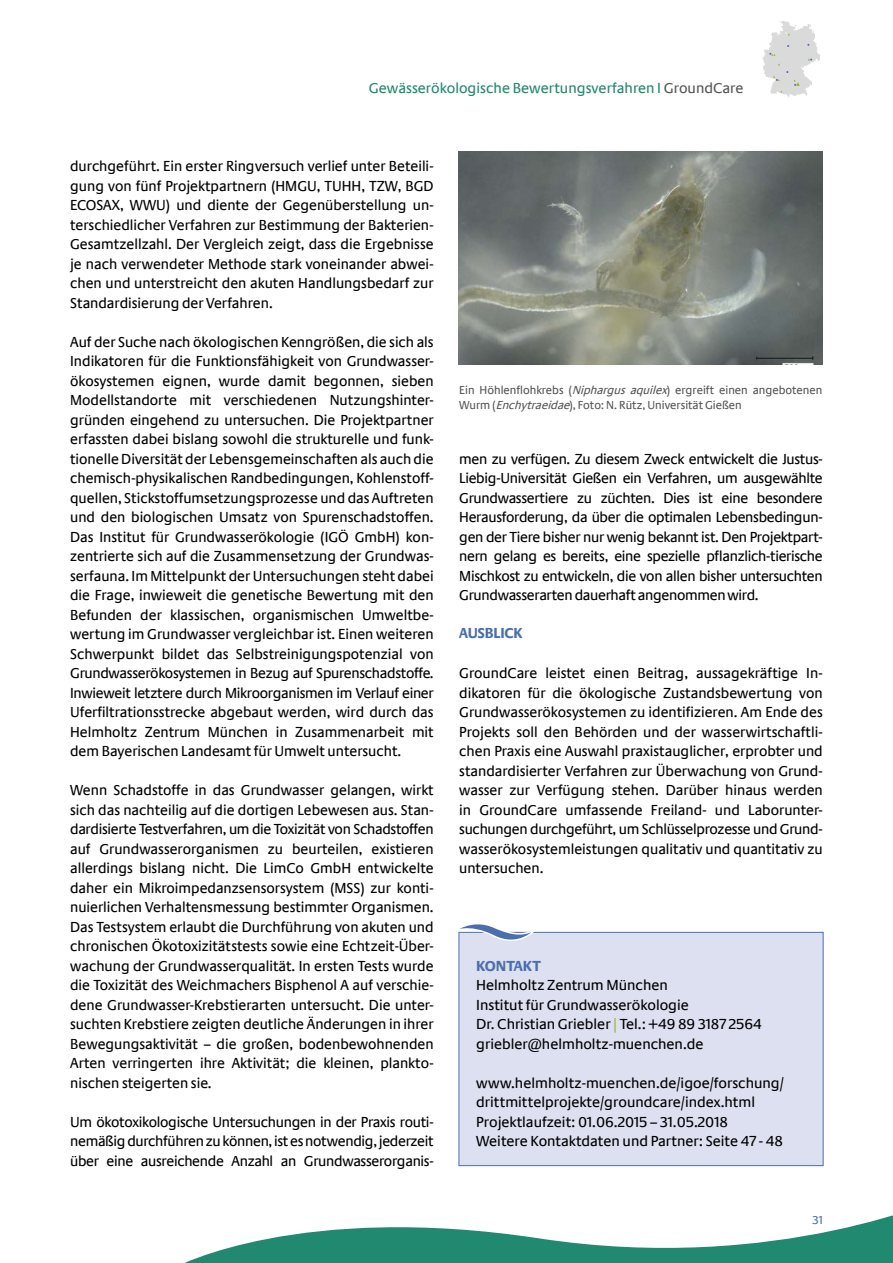
<style>
.page{position:relative;width:893px;height:1263px;background:#fff}
.page>*{position:absolute;margin:0;border:0;box-sizing:border-box;transform-origin:0 0}
.Fließtext{font:15px/19.5px "Neue Praxis";color:#000;text-align:justify}
.t1{font:15px "Neue Praxis";color:#21896f}
.t2{font:700 15px "Neue Praxis";letter-spacing:-.01em;color:#4a6fac}
.Bildunterschrift{font:12px/15px "Neue Praxis";color:#575756}
.t3{font:12px "Neue Praxis";color:#4a6fac}
.s1{color:#575756}
.s2{font-style:italic}
.s3{color:#96b222}
</style>
<div class="page">
<div style="left:459px;top:932px;width:364px;height:234px;background:#dde0f0;border:1px solid #4a6fac"></div>
<svg style="left:458px;top:924px;width:79px;height:25px"></svg>
<svg style="left:185px;top:1215px;width:708px;height:48px;fill:#21896f"></svg>
<img style="left:458px;top:152px;width:364px;height:212px">
<img style="left:762px;top:21px;width:58px;height:76px">
<svg style="left:794px;top:79px;width:6px;height:7px"></svg>
<svg style="left:773px;top:76px;width:7px;height:5px"></svg>
<svg style="left:769px;top:53px;width:6px;height:3px"></svg>
<p class="t1" style="left:369px;top:79px;width:376px">Gewässerökologische Bewertungsverfahren I <span class="s1">GroundCare</span></p>
<p class="Fließtext" style="left:70px;top:156px;width:365px">durchgeführt. Ein erster Ringversuch verlief unter Beteili&shy;gung von fünf Projektpartnern (HMGU, TUHH, TZW, BGD ECOSAX, WWU) und diente der Gegenüberstellung un&shy;terschiedlicher Verfahren zur Bestimmung der Bakterien-Gesamtzellzahl. Der Vergleich zeigt, dass die Ergebnisse je nach verwendeter Methode stark voneinander abwei&shy;chen und unterstreicht den akuten Handlungsbedarf zur Standardisierung der Verfahren.</p>
<p class="Fließtext" style="left:70px;top:332px;width:365px">Auf der Suche nach ökologischen Kenngrößen, die sich als Indikatoren für die Funktionsfähigkeit von Grundwasser&shy;ökosystemen eignen, wurde damit begonnen, sieben Modellstandorte mit verschiedenen Nutzungshinter&shy;gründen eingehend zu untersuchen. Die Projektpartner erfassten dabei bislang sowohl die strukturelle und funk&shy;tionelle Diversität der Lebensgemeinschaften als auch die chemisch-physikalischen Randbedingungen, Kohlenstoff&shy;quellen, Stickstoffumsetzungsprozesse und das Auftreten und den biologischen Umsatz von Spurenschadstoffen.<br>Das Institut für Grundwasserökologie (IGÖ GmbH) kon&shy;zentrierte sich auf die Zusammensetzung der Grundwas&shy;serfauna. Im Mittelpunkt der Untersuchungen steht dabei die Frage, inwieweit die genetische Bewertung mit den Befunden der klassischen, organismischen Umweltbe&shy;wertung im Grundwasser vergleichbar ist. Einen weiteren Schwerpunkt bildet das Selbstreinigungspotenzial von Grundwasserökosystemen in Bezug auf Spurenschadstoffe.<br>Inwieweit letztere durch Mikroorganismen im Verlauf einer Uferfiltrationsstrecke abgebaut werden, wird durch das Helmholtz Zentrum München in Zusammenarbeit mit dem Bayerischen Landesamt für Umwelt untersucht.</p>
<p class="Fließtext" style="left:70px;top:780px;width:365px">Wenn Schadstoffe in das Grundwasser gelangen, wirkt sich das nachteilig auf die dortigen Lebewesen aus. Stan&shy;dardisierte Testverfahren, um die Toxizität von Schadstoffen auf Grundwasserorganismen zu beurteilen, existieren allerdings bislang nicht. Die LimCo GmbH entwickelte daher ein Mikroimpedanzsensorsystem (MSS) zur konti&shy;nuierlichen Verhaltensmessung bestimmter Organismen.<br>Das Testsystem erlaubt die Durchführung von akuten und chronischen Ökotoxizitätstests sowie eine Echtzeit-Über&shy;wachung der Grundwasserqualität. In ersten Tests wurde die Toxizität des Weichmachers Bisphenol A auf verschie&shy;dene Grundwasser-Krebstierarten untersucht. Die unter&shy;suchten Krebstiere zeigten deutliche Änderungen in ihrer Bewegungsaktivität – die großen, bodenbewohnenden Arten verringerten ihre Aktivität; die kleinen, plankto&shy;nischen steigerten sie.</p>
<p class="Fließtext" style="left:70px;top:1112px;width:365px">Um ökotoxikologische Untersuchungen in der Praxis routi&shy;nemäßig durchführen zu können, ist es notwendig, jederzeit über eine ausreichende Anzahl an Grundwasserorganis-</p>
<p class="Bildunterschrift" style="left:459px;top:382px;width:365px">Ein Höhlenflohkrebs (<span class="s2">Niphargus aquilex</span>) ergreift einen angebotenen<br>Wurm (<span class="s2">Enchytraeidae</span>), Foto: N. Rütz, Universität Gießen</p>
<p class="Fließtext" style="left:459px;top:449px;width:365px">men zu verfügen. Zu diesem Zweck entwickelt die Justus-Liebig-Universität Gießen ein Verfahren, um ausgewählte Grundwassertiere zu züchten. Dies ist eine besondere Herausforderung, da über die optimalen Lebensbedingun&shy;gen der Tiere bisher nur wenig bekannt ist. Den Projektpart&shy;nern gelang es bereits, eine spezielle pflanzlich-tierische Mischkost zu entwickeln, die von allen bisher untersuchten Grundwasserarten dauerhaft angenommen wird.</p>
<p class="t2" style="left:459px;top:623px;width:65px">AUSBLICK</p>
<p class="Fließtext" style="left:459px;top:663px;width:365px">GroundCare leistet einen Beitrag, aussagekräftige In&shy;dikatoren für die ökologische Zustandsbewertung von Grundwasserökosystemen zu identifizieren. Am Ende des Projekts soll den Behörden und der wasserwirtschaftli&shy;chen Praxis eine Auswahl praxistauglicher, erprobter und standardisierter Verfahren zur Überwachung von Grund&shy;wasser zur Verfügung stehen. Darüber hinaus werden in GroundCare umfassende Freiland- und Laborunter&shy;suchungen durchgeführt, um Schlüsselprozesse und Grund&shy;wasserökosystemleistungen qualitativ und quantitativ zu untersuchen.</p>
<p class="t2" style="left:476px;top:956px;width:66px">KONTAKT</p>
<p class="Fließtext" style="left:476px;top:975px;width:287px;text-align:left">Helmholtz Zentrum München<br>Institut für Grundwasserökologie<br>Dr. Christian Griebler <span class="s3">|</span> Tel.: +49 89 3187 2564 griebler@helmholtz-muenchen.de</p>
<p class="Fließtext" style="left:476px;top:1073px;width:309px;text-align:left">www.helmholtz-muenchen.de/igoe/forschung/ drittmittelprojekte/groundcare/index.html Projektlaufzeit: 01.06.2015 – 31.05.2018<br>Weitere Kontaktdaten und Partner: Seite 47 - 48</p>
<p class="t3" style="left:812px;top:1213px;width:12px">31</p>
</div>
